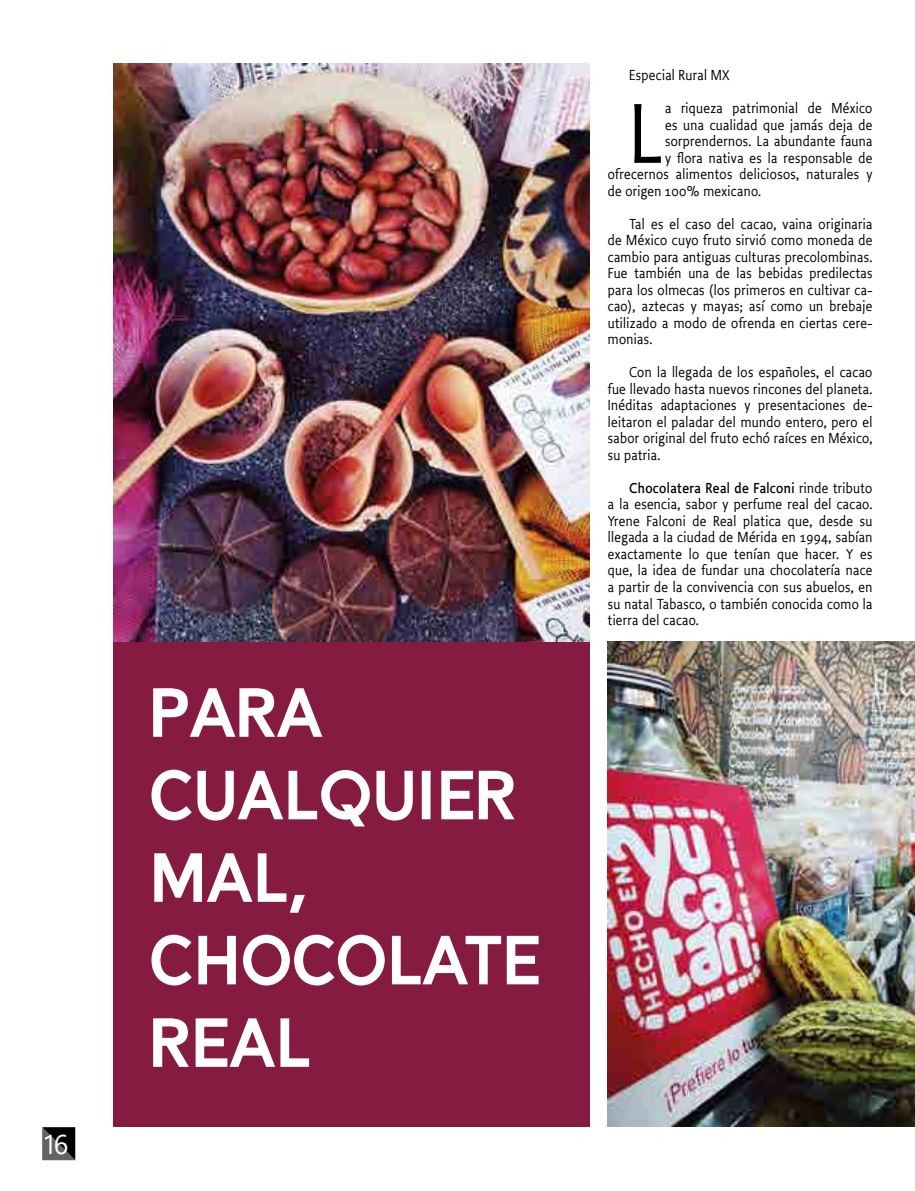
<style>
.page{position:relative;width:915px;height:1191px;background:#fff}
.page>*{position:absolute;margin:0;border:0;box-sizing:border-box;transform-origin:0 0}
.t1{font:88.05px "Productus";color:#000}
.t2{font:800 84px/82.5px "Alesand";color:#fff}
.t3{font:27px "Segoe UI";color:#fff}
.t4{font:15px/16.5px "Productus";letter-spacing:.025em;color:#000;text-align:justify}
.s1{font-weight:500}
</style>
<div class="page">
<div style="left:113px;top:641px;width:476px;height:486px;background:#861b41"></div>
<img style="left:113px;top:64px;width:476px;height:577px">
<img style="left:607px;top:641px;width:307px;height:486px">
<svg style="left:42px;top:1127px;width:33px;height:33px"></svg>
<h3 class="t3" style="left:42px;top:1118px;width:28px">16</h3>
<h2 class="t2" style="left:149px;top:671px;width:392px">Para cualquier mal, chocolate real</h2>
<p class="t4" style="left:629px;top:67px;width:102px">Especial Rural MX</p>
<h1 class="t1" style="left:629px;top:81px;width:35px">L</h1>
<p class="t4" style="left:664px;top:100px;width:209px">a riqueza patrimonial de México</p>
<p class="t4" style="left:664px;top:117px;width:209px">es una cualidad que jamás deja de</p>
<p class="t4" style="left:664px;top:133px;width:209px">sorprendernos. La abundante fauna</p>
<p class="t4" style="left:664px;top:150px;width:209px">y flora nativa es la responsable de</p>
<p class="t4" style="left:607px;top:166px;width:266px">ofrecernos alimentos deliciosos, naturales y</p>
<p class="t4" style="left:607px;top:183px;width:155px">de origen 100% mexicano.</p>
<p class="t4" style="left:607px;top:216px;width:266px;text-indent:21px">Tal es el caso del cacao, vaina originaria de México cuyo fruto sirvió como moneda de cambio para antiguas culturas precolombinas.<br>Fue también una de las bebidas predilectas para los olmecas (los primeros en cultivar ca&shy;cao), aztecas y mayas; así como un brebaje utilizado a modo de ofrenda en ciertas cere&shy;monias.</p>
<p class="t4" style="left:607px;top:364px;width:266px;text-indent:21px">Con la llegada de los españoles, el cacao fue llevado hasta nuevos rincones del planeta.<br>Inéditas adaptaciones y presentaciones de&shy;leitaron el paladar del mundo entero, pero el sabor original del fruto echó raíces en México, su patria.</p>
<p class="t4" style="left:607px;top:480px;width:266px;text-indent:21px"><span class="s1">Chocolatera Real de Falconi</span> rinde tributo a la esencia, sabor y perfume real del cacao.<br>Yrene Falconi de Real platica que, desde su llegada a la ciudad de Mérida en 1994, sabían exactamente lo que tenían que hacer. Y es que, la idea de fundar una chocolatería nace a partir de la convivencia con sus abuelos, en su natal Tabasco, o también conocida como la tierra del cacao.</p>
</div>
